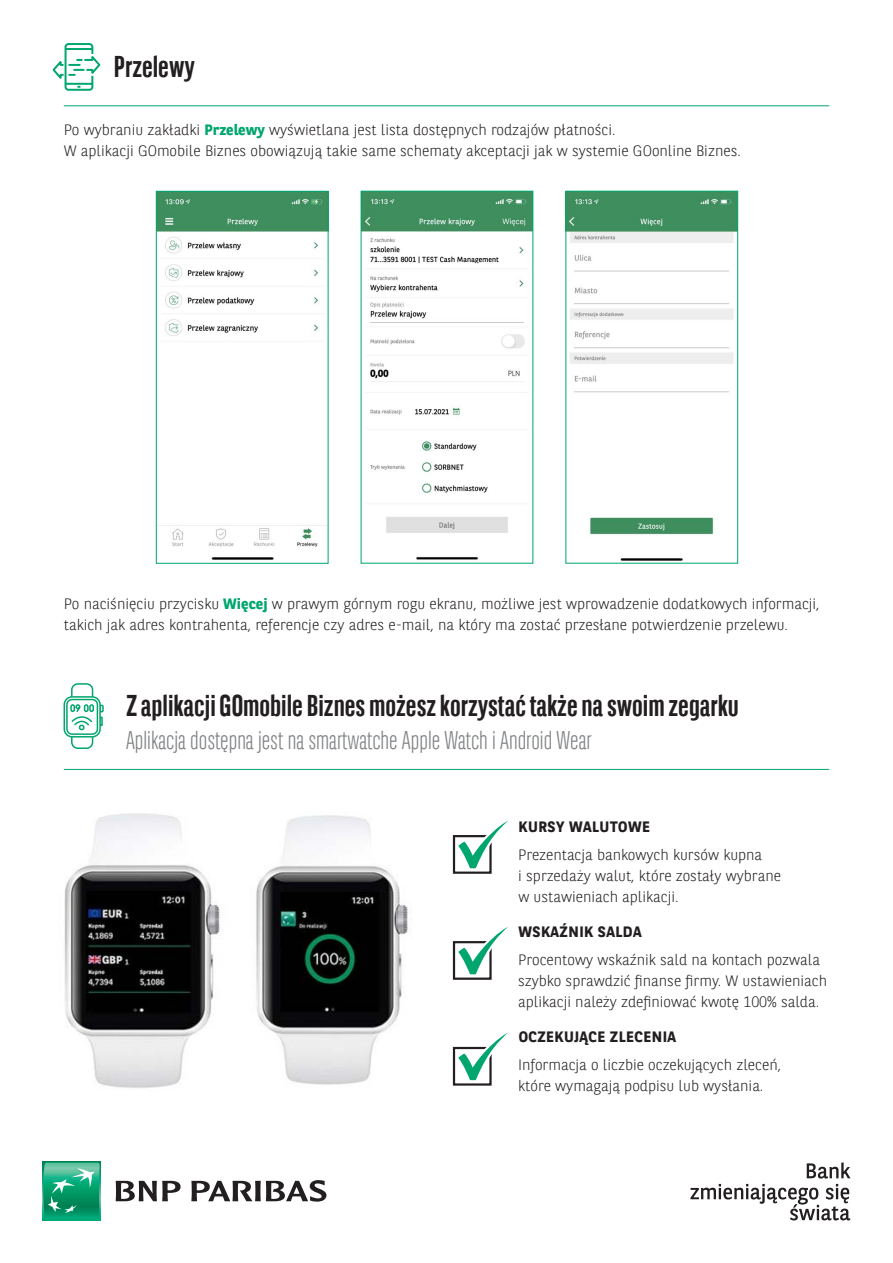
<style>
.page{position:relative;width:893px;height:1263px;background:#fff}
.page>*{position:absolute;margin:0;border:0;box-sizing:border-box;transform-origin:0 0}
.t1{font:700 30px "BNPP Sans Condensed";color:#231f20}
.t2{font:300 25.5px "BNPP Sans Condensed";color:#808285}
.t3{font:300 15px/21px "BNPP Sans";color:#231f20}
.t4{font:700 15px "BNPP Sans";letter-spacing:.03em;color:#231f20}
.s1{font-weight:700;color:#00a66e}
</style>
<div class="page">
<svg style="left:116px;top:1181px;width:65px;height:20px"></svg>
<svg style="left:191px;top:1180px;width:135px;height:21px"></svg>
<svg style="left:42px;top:1161px;width:59px;height:59px"></svg>
<svg style="left:43px;top:1163px;width:57px;height:55px;background:#2dab82"></svg>
<svg style="left:690px;top:1184px;width:160px;height:36px"></svg>
<svg style="left:807px;top:1162px;width:43px;height:16px"></svg>
<img style="left:64px;top:813px;width:156px;height:275px">
<img style="left:256px;top:815px;width:154px;height:270px">
<hr style="left:64px;top:769px;width:765px;height:1px;background:#00a66e">
<div style="left:453px;top:1047px;width:39px;height:38px;border:2px solid #231f20"></div>
<svg style="left:453px;top:1032px;width:55px;height:51px"></svg>
<div style="left:453px;top:941px;width:39px;height:39px;border:2px solid #231f20"></div>
<svg style="left:453px;top:926px;width:55px;height:51px"></svg>
<div style="left:453px;top:835px;width:39px;height:39px;border:2px solid #231f20"></div>
<svg style="left:453px;top:820px;width:55px;height:51px"></svg>
<div style="left:71px;top:683px;width:22px;height:66px;border:2px solid #00a66e;border-radius:6px"></div>
<div style="left:64px;top:696px;width:37px;height:41px;border:2px solid #00a66e;border-radius:8px"></div>
<div style="left:67px;top:699px;width:30px;height:35px;background:#fff;border-radius:5px"></div>
<div style="left:66px;top:699px;width:32px;height:36px;border:2px solid #00a66e;border-radius:5px"></div>
<svg style="left:70px;top:703px;width:34px;height:29px"></svg>
<hr style="left:64px;top:105px;width:765px;height:1px;background:#00a66e">
<svg style="left:52px;top:43px;width:49px;height:48px"></svg>
<img style="left:158px;top:193px;width:168px;height:367px">
<div style="left:156px;top:191px;width:172px;height:373px;border:1px solid #00a66e"></div>
<img style="left:363px;top:193px;width:168px;height:367px">
<img style="left:567px;top:193px;width:169px;height:368px">
<div style="left:565px;top:191px;width:173px;height:373px;border:1px solid #00a66e"></div>
<h1 class="t1" style="left:114px;top:50px;width:82px">Przelewy</h1>
<p class="t3" style="left:64px;top:119px;width:679px">Po wybraniu zakładki <span class="s1">Przelewy</span> wyświetlana jest lista dostępnych rodzajów płatności.<br>W aplikacji GOmobile Biznes obowiązują takie same schematy akceptacji jak w systemie GOonline Biznes.</p>
<p class="t3" style="left:64px;top:593px;width:757px">Po naciśnięciu przycisku <span class="s1">Więcej</span> w prawym górnym rogu ekranu, możliwe jest wprowadzenie dodatkowych informacji, takich jak adres kontrahenta, referencje czy adres e-mail, na który ma zostać przesłane potwierdzenie przelewu.</p>
<h1 class="t1" style="left:126px;top:688px;width:614px">Z aplikacji GOmobile Biznes możesz korzystać także na swoim zegarku</h1>
<h2 class="t2" style="left:126px;top:724px;width:467px">Aplikacja dostępna jest na smartwatche Apple Watch i Android Wear</h2>
<p class="t4" style="left:519px;top:816px;width:133px">KURSY WALUTOWE</p>
<p class="t3" style="left:518px;top:844px;width:264px">Prezentacja bankowych kursów kupna<br>i sprzedaży walut, które zostały wybrane w ustawieniach aplikacji.</p>
<p class="t4" style="left:518px;top:921px;width:125px">WSKAŹNIK SALDA</p>
<p class="t3" style="left:518px;top:949px;width:311px">Procentowy wskaźnik sald na kontach pozwala szybko sprawdzić finanse firmy. W ustawieniach aplikacji należy zdefiniować kwotę 100% salda.</p>
<p class="t4" style="left:519px;top:1026px;width:159px">OCZEKUJĄCE ZLECENIA</p>
<p class="t3" style="left:518px;top:1054px;width:265px">Informacja o liczbie oczekujących zleceń, które wymagają podpisu lub wysłania.</p>
</div>
